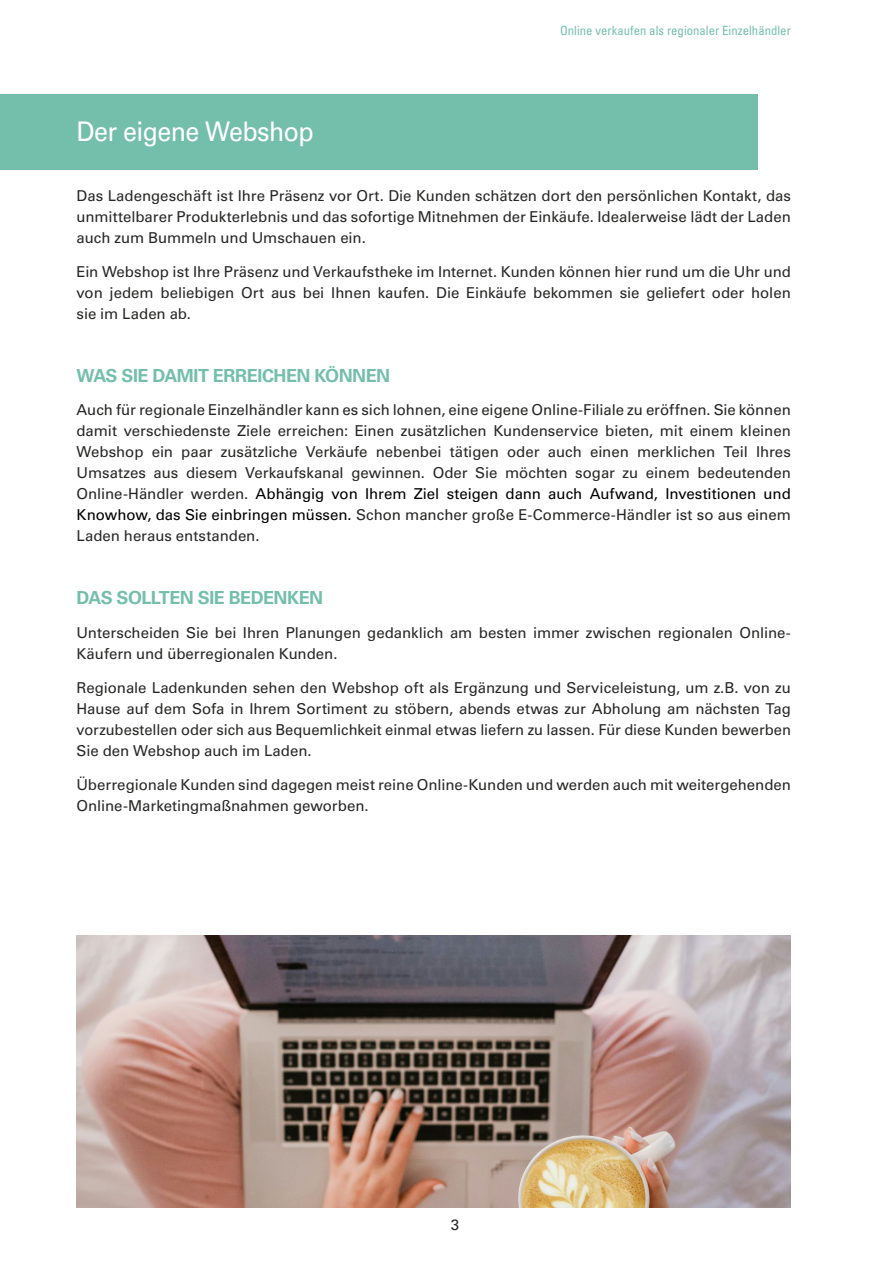
<style>
.page{position:relative;width:893px;height:1263px;background:#fff}
.page>*{position:absolute;margin:0;border:0;box-sizing:border-box;transform-origin:0 0}
.t1{font:27px "Univers LT Std";letter-spacing:-.025em;color:#fff;scale:.93 1}
.t2{font:700 18px "Univers LT Std";letter-spacing:-.03em;color:#74bfac}
.t3{font:15px/21px "Univers LT Std";color:#272726;text-align:justify}
.t4{font:condensed 12.75px "Univers LT Std";color:#74bfac}
.s1{color:#000}
</style>
<div class="page">
<div style="left:0;top:94px;width:757px;height:75px;background:#74bfac"></div>
<img style="left:77px;top:936px;width:714px;height:272px">
<p class="t1" style="left:77px;top:116px;width:257px">Der eigene Webshop</p>
<p class="t4" style="left:560px;top:23px;width:232px">Online verkaufen als regionaler Einzelhändler</p>
<p class="t3" style="left:77px;top:185px;width:716px">Das Ladengeschäft ist Ihre Präsenz vor Ort. Die Kunden schätzen dort den persönlichen Kontakt, das unmittelbarer Produkterlebnis und das sofortige Mitnehmen der Einkäufe. Idealerweise lädt der Laden auch zum Bummeln und Umschauen ein.</p>
<p class="t3" style="left:77px;top:261px;width:716px">Ein Webshop ist Ihre Präsenz und Verkaufstheke im Internet. Kunden können hier rund um die Uhr und von jedem beliebigen Ort aus bei Ihnen kaufen. Die Einkäufe bekommen sie geliefert oder holen sie im Laden ab.</p>
<p class="t2" style="left:77px;top:365px;width:315px">WAS SIE DAMIT ERREICHEN KÖNNEN</p>
<p class="t3" style="left:77px;top:400px;width:716px">Auch für regionale Einzelhändler kann es sich lohnen, eine eigene Online-Filiale zu eröffnen. Sie können damit verschiedenste Ziele erreichen: Einen zusätzlichen Kundenservice bieten, mit einem kleinen Webshop ein paar zusätzliche Verkäufe nebenbei tätigen oder auch einen merklichen Teil Ihres Umsatzes aus diesem Verkaufskanal gewinnen. Oder Sie möchten sogar zu einem bedeutenden Online-Händler werden. <span class="s1">Abhängig von Ihrem Ziel steigen dann auch Aufwand, Investitionen und Knowhow, das Sie einbringen müssen.</span> Schon mancher große E-Commerce-Händler ist so aus einem Laden heraus entstanden.</p>
<p class="t2" style="left:77px;top:588px;width:248px">DAS SOLLTEN SIE BEDENKEN</p>
<p class="t3" style="left:77px;top:622px;width:716px">Unterscheiden Sie bei Ihren Planungen gedanklich am besten immer zwischen regionalen Online-<br>Käufern und überregionalen Kunden.</p>
<p class="t3" style="left:77px;top:677px;width:716px">Regionale Ladenkunden sehen den Webshop oft als Ergänzung und Serviceleistung, um z.B. von zu Hause auf dem Sofa in Ihrem Sortiment zu stöbern, abends etwas zur Abholung am nächsten Tag vorzubestellen oder sich aus Bequemlichkeit einmal etwas liefern zu lassen. Für diese Kunden bewerben Sie den Webshop auch im Laden.</p>
<p class="t3" style="left:77px;top:774px;width:716px">Überregionale Kunden sind dagegen meist reine Online-Kunden und werden auch mit weitergehenden<br>Online-Marketingmaßnahmen geworben.</p>
<p class="t3" style="left:451px;top:1214px;width:10px">3</p>
</div>
